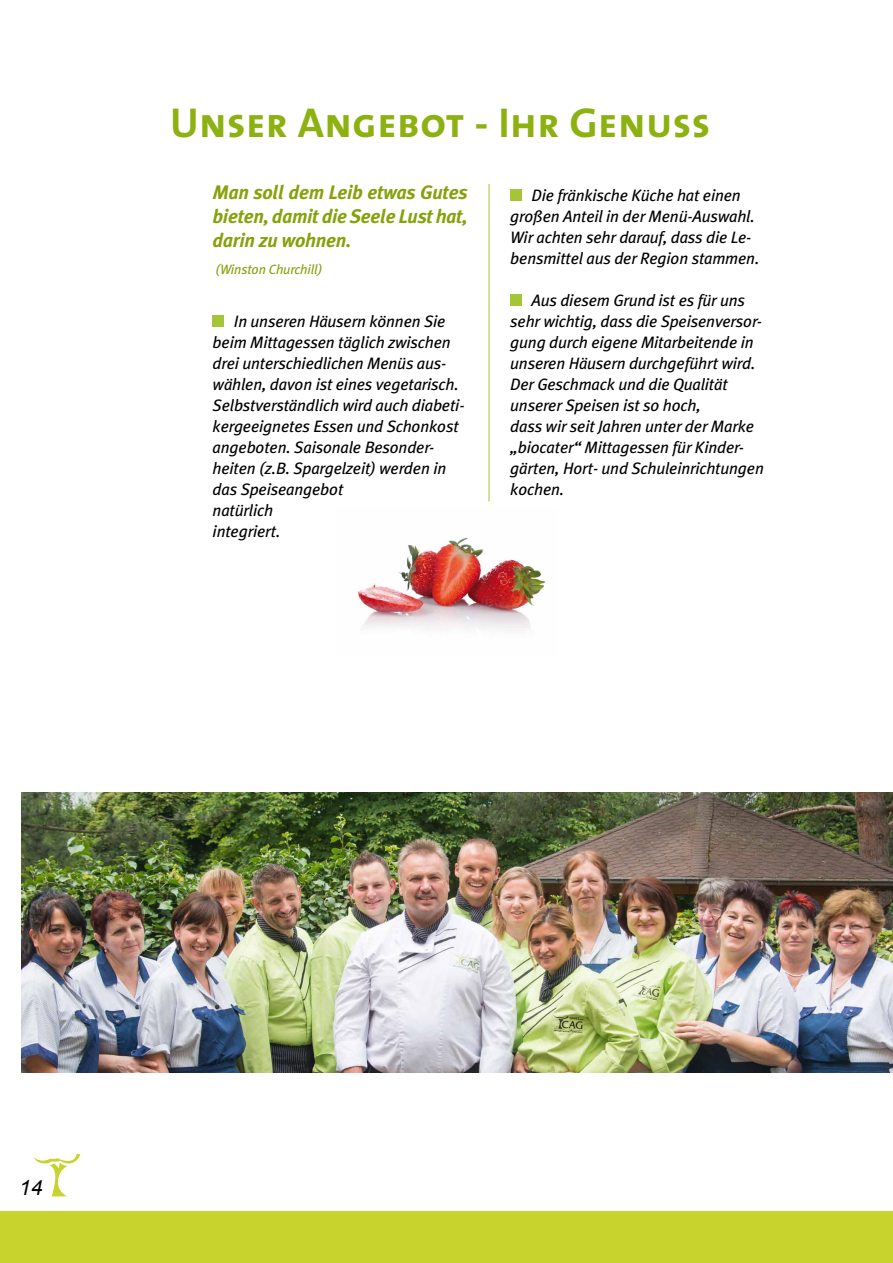
<style>
.page{position:relative;width:893px;height:1263px;background:#fff}
.page>*{position:absolute;margin:0;border:0;box-sizing:border-box;transform-origin:0 0}
.t1{font:42px "The Sans Bold Caps";letter-spacing:.01em;color:#8cb110}
.t2{font:italic 21px "Arial";color:#000}
.t3{font:italic 700 19.5px/24px "Meta Plus";letter-spacing:-.015em;color:#86a20b;text-align:justify}
.t4{font:italic 16.5px/21px "Meta Plus";letter-spacing:-.01em;color:#000}
.t5{font:italic 13.5px "Meta Plus";letter-spacing:-.01em;color:#86a20b}
</style>
<div class="page">
<svg style="left:34px;top:1154px;width:46px;height:42px"></svg>
<img style="left:358px;top:537px;width:188px;height:93px">
<div style="left:0;top:1212px;width:893px;height:51px;background:#c8d32d"></div>
<div style="left:510px;top:190px;width:11px;height:11px;background:#a4c537"></div>
<div style="left:510px;top:295px;width:11px;height:11px;background:#a4c537"></div>
<div style="left:213px;top:316px;width:11px;height:11px;background:#a4c537"></div>
<hr style="left:489px;top:184px;width:1px;height:317px;background:#a4c537">
<img style="left:21px;top:793px;width:872px;height:280px">
<h1 class="t1" style="left:170px;top:87px;width:542px">Unser Angebot - Ihr Genuss</h1>
<p class="t3" style="left:213px;top:180px;width:257px">Man soll dem Leib etwas Gutes bieten, damit die Seele Lust hat, darin zu wohnen.</p>
<p class="t5" style="left:216px;top:262px;width:108px">(Winston Churchill)</p>
<p class="t4" style="left:213px;top:311px;width:253px;text-indent:21px">In unseren Häusern können Sie beim Mittagessen täglich zwischen drei unterschiedlichen Menüs aus&shy;wählen, davon ist eines vegetarisch.<br>Selbstverständlich wird auch diabeti&shy;kergeeignetes Essen und Schonkost angeboten. Saisonale Besonder&shy;heiten (z.B. Spargelzeit) werden in das Speiseangebot<br>natürlich<br>integriert.</p>
<p class="t4" style="left:510px;top:185px;width:251px;text-align:center">Die fränkische Küche hat einen großen Anteil in der Menü-Auswahl.<br>Wir achten sehr darauf, dass die Le&shy;bensmittel aus der Region stammen.</p>
<p class="t4" style="left:510px;top:290px;width:255px;text-indent:21px">Aus diesem Grund ist es für uns sehr wichtig, dass die Speisenversor&shy;gung durch eigene Mitarbeitende in unseren Häusern durchgeführt wird.<br>Der Geschmack und die Qualität unserer Speisen ist so hoch,<br>dass wir seit Jahren unter der Marke „biocater“ Mittagessen für Kinder&shy;gärten, Hort- und Schuleinrichtungen kochen.</p>
<p class="t2" style="left:19px;top:1174px;width:25px">14</p>
</div>
